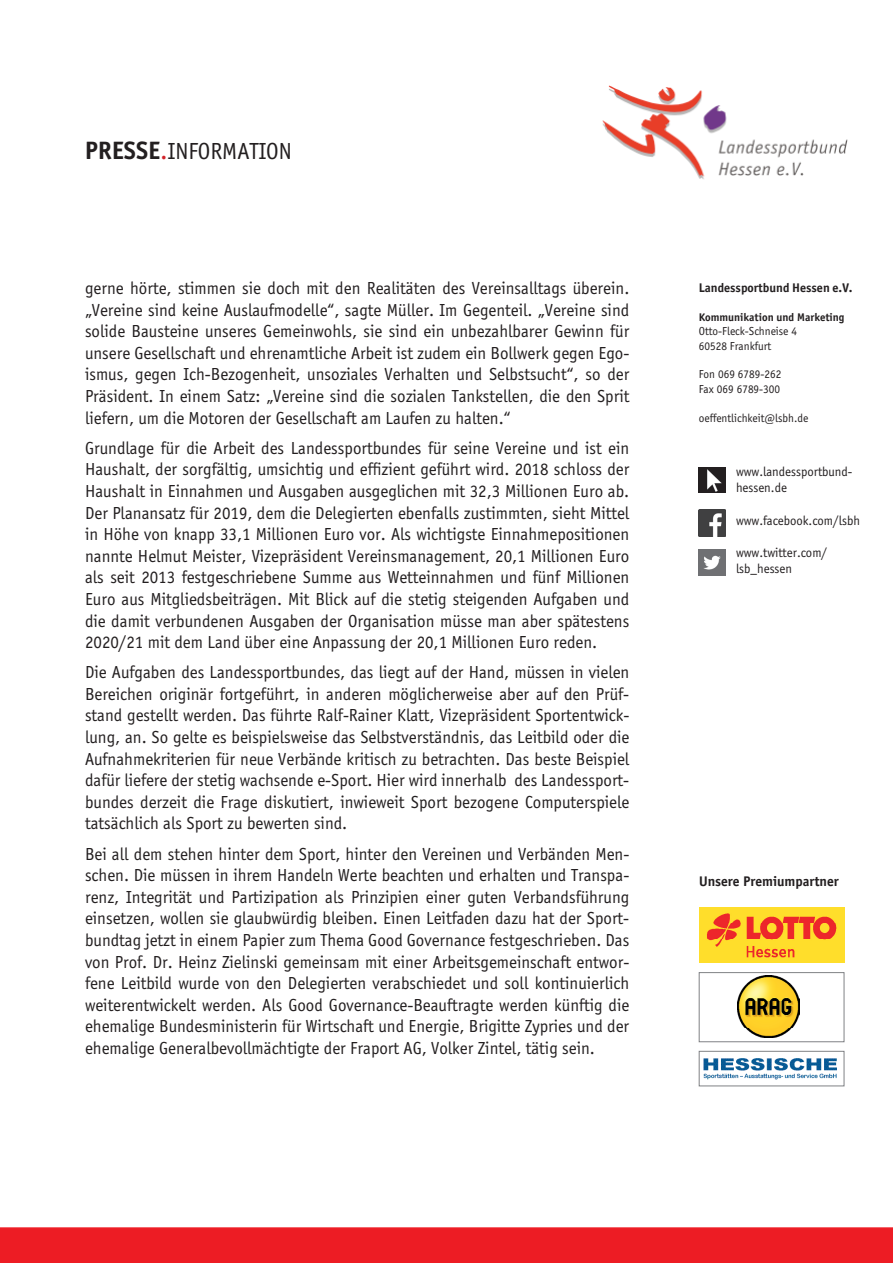
<style>
.page{position:relative;width:893px;height:1263px;background:#fff}
.page>*{position:absolute;margin:0;border:0;box-sizing:border-box;transform-origin:0 0}
.t1{font:24px "Sportiv";color:#231f20}
.t2{font:18px/21.6px "Sportiv";color:#231f20;text-align:justify}
.t3{font:700 15px "Sportiv";color:#231f20}
.t4{font:13.5px/16.2px "Sportiv";color:#231f20}
.t5{font:700 13.5px "Sportiv";color:#231f20}
.t6{font:12px/14.4px "Sportiv";color:#231f20}
.t7{font:700 12px "Sportiv";color:#231f20}
.s1{font-weight:700;font-size:27px}
.s2{font-size:27px;color:#d2232a}
</style>
<div class="page">
<div style="left:0;top:1227px;width:893px;height:36px;background:#ed1c24"></div>
<img style="left:602px;top:85px;width:246px;height:94px">
<img style="left:699px;top:908px;width:145px;height:54px">
<img style="left:738px;top:975px;width:62px;height:62px">
<div style="left:699px;top:972px;width:145px;height:70px;border:1px solid #808285"></div>
<img style="left:703px;top:1058px;width:134px;height:22px">
<div style="left:699px;top:1051px;width:145px;height:35px;border:1px solid #808285"></div>
<img style="left:699px;top:549px;width:26px;height:27px">
<img style="left:699px;top:510px;width:26px;height:26px">
<img style="left:699px;top:467px;width:26px;height:26px">
<h1 class="t1" style="left:85px;top:138px;width:209px"><span class="s1">PRESSE</span><span class="s2">.</span>INFORMATION</h1>
<p class="t2" style="left:85px;top:277px;width:546px">gerne hörte, stimmen sie doch mit den Realitäten des Vereinsalltags überein. „Vereine sind keine Auslaufmodelle“, sagte Müller. Im Gegenteil. „Vereine sind solide Bausteine unseres Gemeinwohls, sie sind ein unbezahlbarer Gewinn für unsere Gesellschaft und ehrenamtliche Arbeit ist zudem ein Bollwerk gegen Ego&shy;ismus, gegen Ich-Bezogenheit, unsoziales Verhalten und Selbstsucht“, so der Präsident. In einem Satz: „Vereine sind die sozialen Tankstellen, die den Sprit liefern, um die Motoren der Gesellschaft am Laufen zu halten.“</p>
<p class="t2" style="left:85px;top:437px;width:546px">Grundlage für die Arbeit des Landessportbundes für seine Vereine und ist ein Haushalt, der sorgfältig, umsichtig und effizient geführt wird. 2018 schloss der Haushalt in Einnahmen und Ausgaben ausgeglichen mit 32,3 Millionen Euro ab.<br>Der Planansatz für 2019, dem die Delegierten ebenfalls zustimmten, sieht Mittel in Höhe von knapp 33,1 Millionen Euro vor. Als wichtigste Einnahmepositionen nannte Helmut Meister, Vizepräsident Vereinsmanagement, 20,1 Millionen Euro als seit 2013 festgeschriebene Summe aus Wetteinnahmen und fünf Millionen Euro aus Mitgliedsbeiträgen. Mit Blick auf die stetig steigenden Aufgaben und die damit verbundenen Ausgaben der Organisation müsse man aber spätestens 2020/21 mit dem Land über eine Anpassung der 20,1 Millionen Euro reden.</p>
<p class="t2" style="left:85px;top:662px;width:546px">Die Aufgaben des Landessportbundes, das liegt auf der Hand, müssen in vielen Bereichen originär fortgeführt, in anderen möglicherweise aber auf den Prüf&shy;stand gestellt werden. Das führte Ralf-Rainer Klatt, Vizepräsident Sportentwick&shy;lung, an. So gelte es beispielsweise das Selbstverständnis, das Leitbild oder die Aufnahmekriterien für neue Verbände kritisch zu betrachten. Das beste Beispiel dafür liefere der stetig wachsende e-Sport. Hier wird innerhalb des Landessport&shy;bundes derzeit die Frage diskutiert, inwieweit Sport bezogene Computerspiele tatsächlich als Sport zu bewerten sind.</p>
<p class="t2" style="left:85px;top:843px;width:546px">Bei all dem stehen hinter dem Sport, hinter den Vereinen und Verbänden Men&shy;schen. Die müssen in ihrem Handeln Werte beachten und erhalten und Transpa&shy;renz, Integrität und Partizipation als Prinzipien einer guten Verbandsführung einsetzen, wollen sie glaubwürdig bleiben. Einen Leitfaden dazu hat der Sport&shy;bundtag jetzt in einem Papier zum Thema Good Governance festgeschrieben. Das von Prof. Dr. Heinz Zielinski gemeinsam mit einer Arbeitsgemeinschaft entwor&shy;fene Leitbild wurde von den Delegierten verabschiedet und soll kontinuierlich weiterentwickelt werden. Als Good Governance-Beauftragte werden künftig die ehemalige Bundesministerin für Wirtschaft und Energie, Brigitte Zypries und der ehemalige Generalbevollmächtigte der Fraport AG, Volker Zintel, tätig sein.</p>
<p class="t5" style="left:699px;top:280px;width:155px">Landessportbund Hessen e.V.</p>
<p class="t7" style="left:699px;top:310px;width:147px">Kommunikation und Marketing</p>
<p class="t6" style="left:699px;top:324px;width:100px">Otto-Fleck-Schneise 4<br>60528 Frankfurt</p>
<p class="t6" style="left:699px;top:367px;width:84px">Fon 069 6789-262<br>Fax 069 6789-300</p>
<p class="t6" style="left:699px;top:410px;width:111px">oeffentlichkeit@lsbh.de</p>
<p class="t4" style="left:736px;top:464px;width:118px">www.landessportbund&shy;hessen.de</p>
<p class="t4" style="left:736px;top:512px;width:125px">www.facebook.com/lsbh</p>
<p class="t4" style="left:736px;top:545px;width:93px">www.twitter.com/ lsb_hessen</p>
<p class="t3" style="left:699px;top:872px;width:141px">Unsere Premiumpartner</p>
</div>
